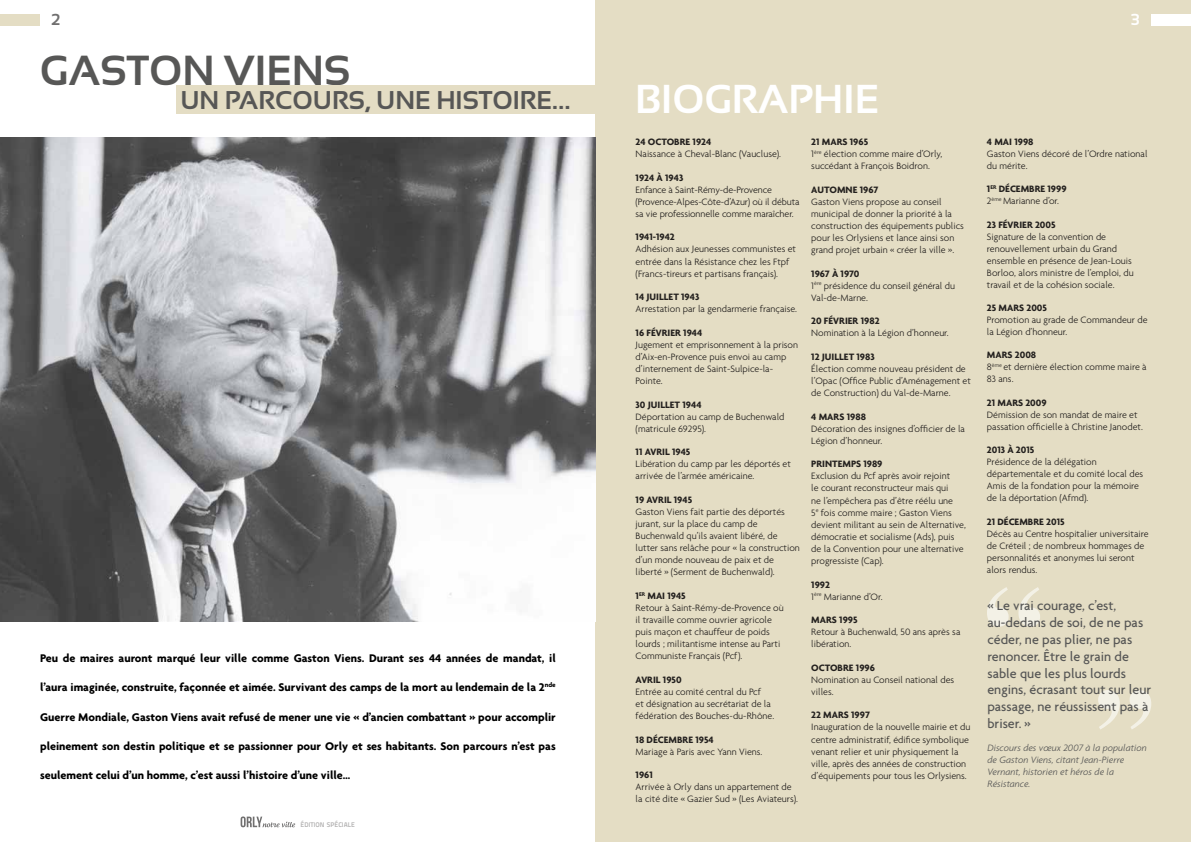
<style>
.page{position:relative;width:1191px;height:842px;background:#fff}
.page>*{position:absolute;margin:0;border:0;box-sizing:border-box;transform-origin:0 0}
.t1{font:700 42px "Sansation";color:#575756}
.t2{font:700 40.3px "Sansation";color:#fff}
.t3{font:700 25.7px "Sansation";color:#575756}
.t4{font:700 16px "Sansation";color:#706f6f}
.t5{font:700 16px "Sansation";color:#fff}
.t6{font:500 14px/16.8px "Agenda";color:#575756}
.t7{font:700 12px "Agenda";color:#000}
.t8{font:300 10px/12.1px "Agenda";color:#23201e}
.t9{font:700 10px "Agenda";color:#23201e}
.t10{font:italic 300 10px/12px "Agenda";color:#575756}
.t11{font:700 6.7px "Titillium Text 22 L";color:#b3b2b2}
.s1{font-weight:700}
</style>
<div class="page">
<svg style="left:241px;top:816px;width:54px;height:11px"></svg>
<div style="left:595px;top:0;width:596px;height:842px;background:#e4ddc4"></div>
<div style="left:0;top:14px;width:40px;height:11px;background:#e4ddc4"></div>
<div style="left:176px;top:85px;width:419px;height:28px;background:#e4ddc4"></div>
<img style="left:0;top:137px;width:595px;height:484px">
<div style="left:1151px;top:14px;width:40px;height:11px;background:#fff"></div>
<svg style="left:987px;top:587px;width:53px;height:40px"></svg>
<svg style="left:1098px;top:690px;width:53px;height:39px"></svg>
<h3 class="t4" style="left:51px;top:11px;width:11px">2</h3>
<h1 class="t1" style="left:40px;top:47px;width:312px">GASTON VIENS</h1>
<h3 class="t3" style="left:180px;top:85px;width:391px">UN PARCOURS, UNE HISTOIRE…</h3>
<h2 class="t2" style="left:635px;top:77px;width:245px">BIOGRAPHIE</h2>
<p class="t7" style="left:40px;top:651px;width:517px">Peu de maires auront marqué leur ville comme Gaston Viens. Durant ses 44 années de mandat, il</p>
<p class="t7" style="left:40px;top:680px;width:517px">l’aura imaginée, construite, façonnée et aimée. Survivant des camps de la mort au lendemain de la 2<sup>nde</sup></p>
<p class="t7" style="left:40px;top:709px;width:517px">Guerre Mondiale, Gaston Viens avait refusé de mener une vie « d’ancien combattant » pour accomplir</p>
<p class="t7" style="left:40px;top:739px;width:517px">pleinement son destin politique et se passionner pour Orly et ses habitants. Son parcours n’est pas</p>
<p class="t7" style="left:40px;top:768px;width:312px">seulement celui d’un homme, c’est aussi l’histoire d’une ville…</p>
<p class="t11" style="left:301px;top:820px;width:56px">ÉDITION SPÉCIALE</p>
<p class="t9" style="left:635px;top:136px;width:77px">24 OCTOBRE 1924</p>
<p class="t8" style="left:635px;top:148px;width:147px">Naissance à Cheval-Blanc (Vaucluse).</p>
<p class="t9" style="left:635px;top:171px;width:49px">1924 À 1943</p>
<p class="t8" style="left:635px;top:183px;width:165px">Enfance à Saint-Rémy-de-Provence (Provence-Alpes-Côte-d’Azur) où il débuta sa vie professionnelle comme maraîcher.</p>
<p class="t9" style="left:635px;top:231px;width:41px">1941-1942</p>
<p class="t8" style="left:635px;top:243px;width:162px">Adhésion aux Jeunesses communistes et entrée dans la Résistance chez les Ftpf (Francs-tireurs et partisans français).</p>
<p class="t9" style="left:635px;top:291px;width:65px">14 JUILLET 1943</p>
<p class="t8" style="left:635px;top:303px;width:163px">Arrestation par la gendarmerie française.</p>
<p class="t9" style="left:635px;top:326px;width:68px">16 FÉVRIER 1944</p>
<p class="t8" style="left:635px;top:338px;width:164px">Jugement et emprisonnement à la prison d’Aix-en-Provence puis envoi au camp d’internement de Saint-Sulpice-la-<br>Pointe.</p>
<p class="t9" style="left:635px;top:398px;width:67px">30 JUILLET 1944</p>
<p class="t8" style="left:635px;top:410px;width:150px">Déportation au camp de Buchenwald (matricule 69295).</p>
<p class="t9" style="left:635px;top:446px;width:56px">11 AVRIL 1945</p>
<p class="t8" style="left:635px;top:458px;width:157px">Libération du camp par les déportés et arrivée de l’armée américaine.</p>
<p class="t9" style="left:635px;top:493px;width:58px">19 AVRIL 1945</p>
<p class="t8" style="left:635px;top:505px;width:166px">Gaston Viens fait partie des déportés jurant, sur la place du camp de Buchenwald qu’ils avaient libéré, de lutter sans relâche pour « la construction d’un monde nouveau de paix et de liberté » (Serment de Buchenwald).</p>
<p class="t8" style="left:635px;top:589px;width:150px"><span class="s1">1</span><sup>ER</sup> <span class="s1">MAI 1945<br></span>Retour à Saint-Rémy-de-Provence où il travaille comme ouvrier agricole puis maçon et chauffeur de poids lourds ; militantisme intense au Parti<br>Communiste Français (Pcf).</p>
<p class="t9" style="left:635px;top:673px;width:48px">AVRIL 1950</p>
<p class="t8" style="left:635px;top:685px;width:140px">Entrée au comité central du Pcf<br>et désignation au secrétariat de la fédération des Bouches-du-Rhône.</p>
<p class="t9" style="left:635px;top:733px;width:80px">18 DÉCEMBRE 1954</p>
<p class="t8" style="left:635px;top:745px;width:128px">Mariage à Paris avec Yann Viens.</p>
<p class="t9" style="left:635px;top:769px;width:19px">1961</p>
<p class="t8" style="left:635px;top:781px;width:164px">Arrivée à Orly dans un appartement de la cité dite « Gazier Sud » (Les Aviateurs).</p>
<p class="t8" style="left:811px;top:136px;width:133px"><span class="s1">21 MARS 1965<br></span>1<sup>ère</sup> élection comme maire d’Orly, succédant à François Boidron.</p>
<p class="t9" style="left:811px;top:183px;width:68px">AUTOMNE 1967</p>
<p class="t8" style="left:811px;top:195px;width:154px">Gaston Viens propose au conseil municipal de donner la priorité à la construction des équipements publics pour les Orlysiens et lance ainsi son grand projet urbain « créer la ville ».</p>
<p class="t8" style="left:811px;top:267px;width:145px"><span class="s1">1967 À 1970<br></span>1<sup>ère</sup> présidence du conseil général du<br>Val-de-Marne.</p>
<p class="t9" style="left:811px;top:315px;width:70px">20 FÉVRIER 1982</p>
<p class="t8" style="left:811px;top:327px;width:139px">Nomination à la Légion d’honneur.</p>
<p class="t9" style="left:811px;top:351px;width:65px">12 JUILLET 1983</p>
<p class="t8" style="left:811px;top:363px;width:161px">Élection comme nouveau président de l’Opac (Office Public d’Aménagement et de Construction) du Val-de-Marne.</p>
<p class="t9" style="left:811px;top:410px;width:56px">4 MARS 1988</p>
<p class="t8" style="left:811px;top:422px;width:155px">Décoration des insignes d’officier de la<br>Légion d’honneur.</p>
<p class="t9" style="left:811px;top:458px;width:73px">PRINTEMPS 1989</p>
<p class="t8" style="left:811px;top:470px;width:156px">Exclusion du Pcf après avoir rejoint<br>le courant reconstructeur mais qui<br>ne l’empêchera pas d’être réélu une<br>5<sup>e</sup> fois comme maire ; Gaston Viens devient militant au sein de Alternative, démocratie et socialisme (Ads), puis de la Convention pour une alternative progressiste (Cap).</p>
<p class="t8" style="left:811px;top:578px;width:73px"><span class="s1">1992<br></span>1<sup>ère</sup> Marianne d’Or.</p>
<p class="t9" style="left:811px;top:614px;width:48px">MARS 1995</p>
<p class="t8" style="left:811px;top:626px;width:151px">Retour à Buchenwald, 50 ans après sa libération.</p>
<p class="t9" style="left:811px;top:661px;width:65px">OCTOBRE 1996</p>
<p class="t8" style="left:811px;top:673px;width:144px">Nomination au Conseil national des villes.</p>
<p class="t9" style="left:811px;top:709px;width:60px">22 MARS 1997</p>
<p class="t8" style="left:811px;top:721px;width:161px">Inauguration de la nouvelle mairie et du centre administratif, édifice symbolique venant relier et unir physiquement la ville, après des années de construction d’équipements pour tous les Orlysiens.</p>
<h3 class="t5" style="left:1131px;top:11px;width:10px">3</h3>
<p class="t9" style="left:987px;top:136px;width:48px">4 MAI 1998</p>
<p class="t8" style="left:987px;top:148px;width:162px">Gaston Viens décoré de l’Ordre national du mérite.</p>
<p class="t8" style="left:987px;top:183px;width:81px"><span class="s1">1</span><sup>ER</sup> <span class="s1">DÉCEMBRE 1999<br></span>2<sup>ème</sup> Marianne d’or.</p>
<p class="t9" style="left:987px;top:218px;width:70px">23 FÉVRIER 2005</p>
<p class="t8" style="left:987px;top:230px;width:148px">Signature de la convention de renouvellement urbain du Grand ensemble en présence de Jean-Louis Borloo, alors ministre de l’emploi, du travail et de la cohésion sociale.</p>
<p class="t9" style="left:987px;top:302px;width:62px">25 MARS 2005</p>
<p class="t8" style="left:987px;top:314px;width:162px">Promotion au grade de Commandeur de la Légion d’honneur.</p>
<p class="t8" style="left:987px;top:349px;width:161px"><span class="s1">MARS 2008<br></span>8<sup>ème</sup> et dernière élection comme maire à<br>83 ans.</p>
<p class="t9" style="left:987px;top:396px;width:61px">21 MARS 2009</p>
<p class="t8" style="left:987px;top:408px;width:157px">Démission de son mandat de maire et passation officielle à Christine Janodet.</p>
<p class="t9" style="left:987px;top:444px;width:49px">2013 À 2015</p>
<p class="t8" style="left:987px;top:456px;width:158px">Présidence de la délégation départementale et du comité local des<br>Amis de la fondation pour la mémoire de la déportation (Afmd).</p>
<p class="t9" style="left:987px;top:515px;width:79px">21 DÉCEMBRE 2015</p>
<p class="t8" style="left:987px;top:527px;width:163px">Décès au Centre hospitalier universitaire de Créteil ; de nombreux hommages de personnalités et anonymes lui seront alors rendus.</p>
<h3 class="t6" style="left:987px;top:597px;width:165px">« Le vrai courage, c’est, au-dedans de soi, de ne pas céder, ne pas plier, ne pas renoncer. Être le grain de sable que les plus lourds engins, écrasant tout sur leur passage, ne réussissent pas à briser. »</h3>
<p class="t10" style="left:987px;top:742px;width:161px">Discours des vœux 2007 à la population de Gaston Viens, citant Jean-Pierre<br>Vernant, historien et héros de la<br>Résistance.</p>
</div>
